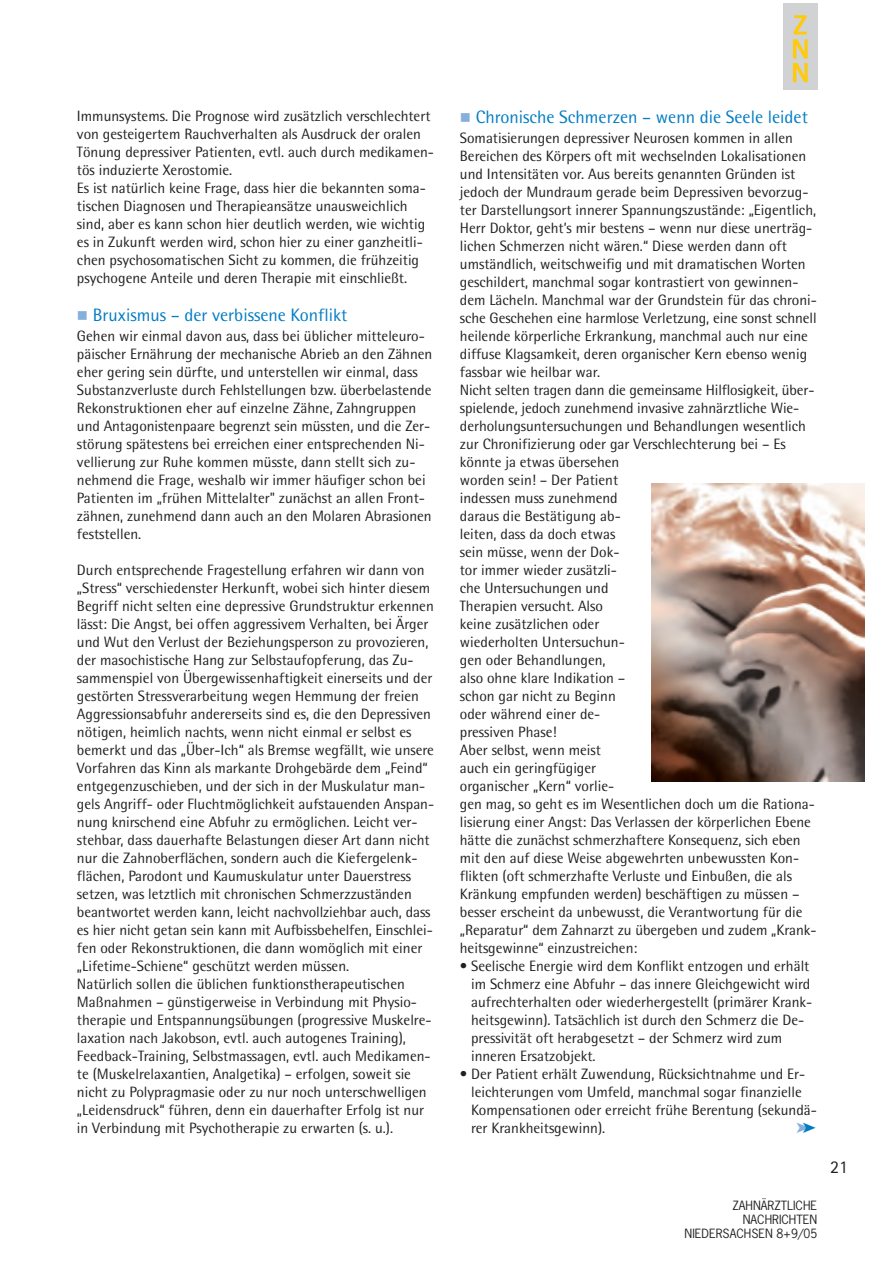
<style>
.page{position:relative;width:893px;height:1263px;background:#fff}
.page>*{position:absolute;margin:0;border:0;box-sizing:border-box;transform-origin:0 0}
.t1{font:18px "Rotis Semi Sans";color:#007cc2}
.t2{font:18px "AT Rotis Sans Serif";color:#231f20}
.t3{font:15px/18px "Rotis Semi Sans";color:#231f20}
.t4{font:12px/14.4px "News Gothic";color:#231f20;text-align:right}
</style>
<div class="page">
<div style="left:783px;top:3px;width:34px;height:87px;background:#d1d2d4"></div>
<svg style="left:793px;top:15px;width:14px;height:67px"></svg>
<img style="left:651px;top:483px;width:213px;height:298px">
<p class="t3" style="left:77px;top:109px;width:358px">Immunsystems. Die Prognose wird zusätzlich verschlechtert von gesteigertem Rauchverhalten als Ausdruck der oralen Tönung depressiver Patienten, evtl. auch durch medikamen&shy;tös induzierte Xerostomie.<br>Es ist natürlich keine Frage, dass hier die bekannten soma&shy;tischen Diagnosen und Therapieansätze unausweichlich sind, aber es kann schon hier deutlich werden, wie wichtig es in Zukunft werden wird, schon hier zu einer ganzheitli&shy;chen psychosomatischen Sicht zu kommen, die frühzeitig psychogene Anteile und deren Therapie mit einschließt.</p>
<p class="t1" style="left:93px;top:309px;width:256px">Bruxismus – der verbissene Konflikt</p>
<p class="t3" style="left:77px;top:328px;width:357px">Gehen wir einmal davon aus, dass bei üblicher mitteleuro&shy;päischer Ernährung der mechanische Abrieb an den Zähnen eher gering sein dürfte, und unterstellen wir einmal, dass Substanzverluste durch Fehlstellungen bzw. überbelastende Rekonstruktionen eher auf einzelne Zähne, Zahngruppen und Antagonistenpaare begrenzt sein müssten, und die Zer&shy;störung spätestens bei erreichen einer entsprechenden Ni&shy;vellierung zur Ruhe kommen müsste, dann stellt sich zu&shy;nehmend die Frage, weshalb wir immer häufiger schon bei Patienten im „frühen Mittelalter" zunächst an allen Front&shy;zähnen, zunehmend dann auch an den Molaren Abrasionen feststellen.</p>
<p class="t3" style="left:77px;top:562px;width:359px">Durch entsprechende Fragestellung erfahren wir dann von „Stress“ verschiedenster Herkunft, wobei sich hinter diesem Begriff nicht selten eine depressive Grundstruktur erkennen lässt: Die Angst, bei offen aggressivem Verhalten, bei Ärger und Wut den Verlust der Beziehungsperson zu provozieren, der masochistische Hang zur Selbstaufopferung, das Zu&shy;sammenspiel von Übergewissenhaftigkeit einerseits und der gestörten Stressverarbeitung wegen Hemmung der freien Aggressionsabfuhr andererseits sind es, die den Depressiven nötigen, heimlich nachts, wenn nicht einmal er selbst es bemerkt und das „Über-Ich“ als Bremse wegfällt, wie unsere Vorfahren das Kinn als markante Drohgebärde dem „Feind“ entgegenzuschieben, und der sich in der Muskulatur man&shy;gels Angriff- oder Fluchtmöglichkeit aufstauenden Anspan&shy;nung knirschend eine Abfuhr zu ermöglichen. Leicht ver&shy;stehbar, dass dauerhafte Belastungen dieser Art dann nicht nur die Zahnoberflächen, sondern auch die Kiefergelenk&shy;flächen, Parodont und Kaumuskulatur unter Dauerstress setzen, was letztlich mit chronischen Schmerzzuständen beantwortet werden kann, leicht nachvollziehbar auch, dass es hier nicht getan sein kann mit Aufbissbehelfen, Einschlei&shy;fen oder Rekonstruktionen, die dann womöglich mit einer „Lifetime-Schiene“ geschützt werden müssen.<br>Natürlich sollen die üblichen funktionstherapeutischen Maßnahmen – günstigerweise in Verbindung mit Physio&shy;therapie und Entspannungsübungen (progressive Muskelre&shy;laxation nach Jakobson, evtl. auch autogenes Training), Feedback-Training, Selbstmassagen, evtl. auch Medikamen&shy;te (Muskelrelaxantien, Analgetika) – erfolgen, soweit sie nicht zu Polypragmasie oder zu nur noch unterschwelligen „Leidensdruck“ führen, denn ein dauerhafter Erfolg ist nur in Verbindung mit Psychotherapie zu erwarten (s. u.).</p>
<p class="t1" style="left:476px;top:111px;width:333px">Chronische Schmerzen – wenn die Seele leidet</p>
<p class="t3" style="left:460px;top:130px;width:358px">Somatisierungen depressiver Neurosen kommen in allen Bereichen des Körpers oft mit wechselnden Lokalisationen und Intensitäten vor. Aus bereits genannten Gründen ist jedoch der Mundraum gerade beim Depressiven bevorzug&shy;ter Darstellungsort innerer Spannungszustände: „Eigentlich, Herr Doktor, geht’s mir bestens – wenn nur diese unerträg&shy;lichen Schmerzen nicht wären.“ Diese werden dann oft umständlich, weitschweifig und mit dramatischen Worten geschildert, manchmal sogar kontrastiert von gewinnen&shy;dem Lächeln. Manchmal war der Grundstein für das chroni&shy;sche Geschehen eine harmlose Verletzung, eine sonst schnell heilende körperliche Erkrankung, manchmal auch nur eine diffuse Klagsamkeit, deren organischer Kern ebenso wenig fassbar wie heilbar war.<br>Nicht selten tragen dann die gemeinsame Hilflosigkeit, über&shy;spielende, jedoch zunehmend invasive zahnärztliche Wie&shy;derholungsuntersuchungen und Behandlungen wesentlich zur Chronifizierung oder gar Verschlechterung bei – Es könnte ja etwas übersehen<br>worden sein! – Der Patient<br>indessen muss zunehmend<br>daraus die Bestätigung ab-<br>leiten, dass da doch etwas<br>sein müsse, wenn der Dok-<br>tor immer wieder zusätzli-<br>che Untersuchungen und<br>Therapien versucht. Also<br>keine zusätzlichen oder<br>wiederholten Untersuchun-<br>gen oder Behandlungen,<br>also ohne klare Indikation –<br>schon gar nicht zu Beginn<br>oder während einer de-<br>pressiven Phase!<br>Aber selbst, wenn meist<br>auch ein geringfügiger<br>organischer „Kern“ vorlie-<br>gen mag, so geht es im Wesentlichen doch um die Rationa&shy;lisierung einer Angst: Das Verlassen der körperlichen Ebene hätte die zunächst schmerzhaftere Konsequenz, sich eben mit den auf diese Weise abgewehrten unbewussten Kon&shy;flikten (oft schmerzhafte Verluste und Einbußen, die als Kränkung empfunden werden) beschäftigen zu müssen – besser erscheint da unbewusst, die Verantwortung für die „Reparatur“ dem Zahnarzt zu übergeben und zudem „Krank&shy;heitsgewinne“ einzustreichen:</p>
<p class="t3" style="left:471px;top:958px;width:343px;text-indent:-11px">• Seelische Energie wird dem Konflikt entzogen und erhält im Schmerz eine Abfuhr – das innere Gleichgewicht wird aufrechterhalten oder wiederhergestellt (primärer Krank&shy;heitsgewinn). Tatsächlich ist durch den Schmerz die De&shy;pressivität oft herabgesetzt – der Schmerz wird zum inneren Ersatzobjekt.</p>
<p class="t3" style="left:471px;top:1066px;width:347px;text-indent:-11px">• Der Patient erhält Zuwendung, Rücksichtnahme und Er&shy;leichterungen vom Umfeld, manchmal sogar finanzielle Kompensationen oder erreicht frühe Berentung (sekundä&shy;rer Krankheitsgewinn).</p>
<p class="t4" style="left:684px;top:1199px;width:134px">ZAHNÄRZTLICHE<br>NACHRICHTEN<br>NIEDERSACHSEN 8+9/05</p>
<p class="t2" style="left:830px;top:1160px;width:19px">21</p>
</div>
